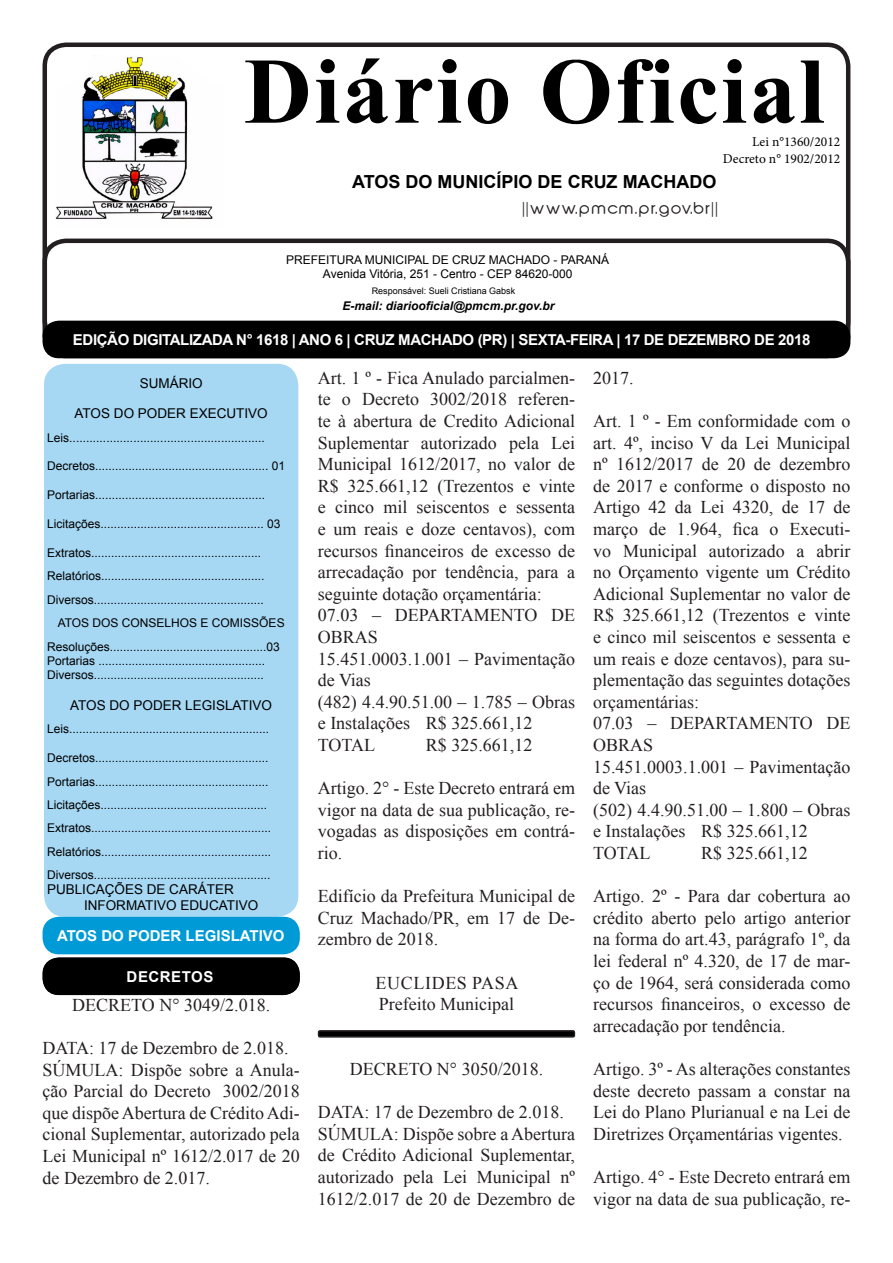
<style>
.page{position:relative;width:893px;height:1263px;background:#fff}
.page>*{position:absolute;margin:0;border:0;box-sizing:border-box;transform-origin:0 0}
.t1{font:700 93.9px "Times New Roman";letter-spacing:.025em;color:#000}
.t2{font:18px/21.6px "Times New Roman";color:#231f20;text-align:justify}
.t3{font:700 18px "Arial";color:#000}
.t4{font:18px "Times New Roman";letter-spacing:.035em;color:#231f20}
.t5{font:700 15px "Arial";letter-spacing:-.025em;color:#fff}
.t6{font:700 15px "Arial";color:#fff}
.t7{font:15px "Abeatby Kai";letter-spacing:.1em;color:#231f20;scale:1.06 1}
.t8{font:700 15px "Arial";letter-spacing:.035em;color:#fff}
.t9{font:13.5px "Arial";color:#000}
.t10{font:13.5px "Minion Pro";color:#000}
.t11{font:12px "Arial";color:#000}
.t12{font:italic 700 12px "Arial";color:#000}
.t13{font:9px "Arial";color:#000}
</style>
<div class="page">
<div style="left:43px;top:43px;width:807px;height:301px;border:4px solid #231f20;border-radius:21px"></div>
<div style="left:43px;top:239px;width:807px;height:119px;border:4px solid #231f20;border-radius:21px"></div>
<div style="left:44px;top:364px;width:254px;height:553px;background:#a6d7f3;border-radius:21px"></div>
<div style="left:43px;top:321px;width:807px;height:37px;background:#000;border-radius:16px"></div>
<img style="left:55px;top:55px;width:158px;height:165px">
<div style="left:43px;top:917px;width:257px;height:37px;background:#009bd6;border-radius:16px"></div>
<div style="left:319px;top:1031px;width:255px;height:6px;background:#000;border-radius:2px"></div>
<div style="left:318px;top:1030px;width:257px;height:7px;border:2px solid #231f20;border-radius:2px"></div>
<div style="left:43px;top:957px;width:257px;height:38px;background:#000"></div>
<p class="t1" style="left:244px;top:24px;width:582px">Diário Oficial</p>
<p class="t10" style="left:752px;top:133px;width:90px">Lei n°1360/2012</p>
<p class="t10" style="left:723px;top:149px;width:119px">Decreto n° 1902/2012</p>
<p class="t3" style="left:352px;top:169px;width:366px">ATOS DO MUNICÍPIO DE CRUZ MACHADO</p>
<p class="t7" style="left:523px;top:202px;width:186px">||www.pmcm.pr.gov.br||</p>
<p class="t11" style="left:286px;top:251px;width:325px">PREFEITURA MUNICIPAL DE CRUZ MACHADO - PARANÁ</p>
<p class="t11" style="left:323px;top:266px;width:251px">Avenida Vitória, 251 - Centro - CEP 84620-000</p>
<p class="t12" style="left:343px;top:298px;width:213px">E-mail: diariooficial@pmcm.pr.gov.br</p>
<p class="t5" style="left:73px;top:329px;width:739px">EDIÇÃO DIGITALIZADA N° 1618 | ANO 6 | CRUZ MACHADO (PR) | SEXTA-FEIRA | 17 DE DEZEMBRO DE 2018</p>
<p class="t9" style="left:140px;top:374px;width:65px">SUMÁRIO</p>
<p class="t9" style="left:75px;top:404px;width:195px">ATOS DO PODER EXECUTIVO</p>
<p class="t11" style="left:47px;top:429px;width:219px">Leis..........................................................</p>
<p class="t11" style="left:47px;top:458px;width:240px">Decretos.................................................... 01</p>
<p class="t11" style="left:47px;top:487px;width:220px">Portarias...................................................</p>
<p class="t11" style="left:47px;top:516px;width:235px">Licitações................................................. 03</p>
<p class="t11" style="left:47px;top:544px;width:216px">Extratos...................................................</p>
<p class="t11" style="left:47px;top:568px;width:219px">Relatórios.................................................</p>
<p class="t11" style="left:47px;top:591px;width:218px">Diversos...................................................</p>
<p class="t11" style="left:58px;top:615px;width:228px">ATOS DOS CONSELHOS E COMISSÕES</p>
<p class="t11" style="left:47px;top:638px;width:234px">Resoluções...............................................03</p>
<p class="t11" style="left:47px;top:652px;width:220px">Portarias ..................................................</p>
<p class="t11" style="left:47px;top:667px;width:218px">Diversos...................................................</p>
<p class="t9" style="left:70px;top:696px;width:203px">ATOS DO PODER LEGISLATIVO</p>
<p class="t11" style="left:47px;top:721px;width:224px">Leis............................................................</p>
<p class="t11" style="left:47px;top:750px;width:223px">Decretos....................................................</p>
<p class="t11" style="left:47px;top:773px;width:223px">Portarias....................................................</p>
<p class="t11" style="left:47px;top:796px;width:222px">Licitações..................................................</p>
<p class="t11" style="left:47px;top:820px;width:226px">Extratos......................................................</p>
<p class="t11" style="left:47px;top:843px;width:226px">Relatórios...................................................</p>
<p class="t11" style="left:47px;top:867px;width:225px">Diversos.....................................................</p>
<p class="t9" style="left:47px;top:880px;width:188px">PUBLICAÇÕES DE CARÁTER</p>
<p class="t9" style="left:84px;top:896px;width:176px">INFORMATIVO EDUCATIVO</p>
<p class="t13" style="left:372px;top:284px;width:145px">Responsável: Sueli Cristiana Gabsk</p>
<p class="t2" style="left:318px;top:366px;width:259px">Art. 1 º - Fica Anulado parcialmen&shy;te o Decreto 3002/2018 referen&shy;te à abertura de Credito Adicional Suplementar autorizado pela Lei Municipal 1612/2017, no valor de R$ 325.661,12 (Trezentos e vinte e cinco mil seiscentos e sessenta e um reais e doze centavos), com recursos financeiros de excesso de arrecadação por tendência, para a seguinte dotação orçamentária:</p>
<p class="t2" style="left:318px;top:604px;width:259px">07.03 – DEPARTAMENTO DE<br>OBRAS</p>
<p class="t2" style="left:318px;top:647px;width:259px">15.451.0003.1.001 – Pavimentação de Vias</p>
<p class="t2" style="left:318px;top:690px;width:259px">(482) 4.4.90.51.00 – 1.785 – Obras e Instalações R$ 325.661,12</p>
<p class="t2" style="left:318px;top:733px;width:59px">TOTAL</p>
<p class="t2" style="left:426px;top:733px;width:108px">R$ 325.661,12</p>
<p class="t2" style="left:318px;top:777px;width:259px">Artigo. 2° - Este Decreto entrará em vigor na data de sua publicação, re&shy;vogadas as disposições em contrá&shy;rio.</p>
<p class="t2" style="left:318px;top:885px;width:259px">Edifício da Prefeitura Municipal de Cruz Machado/PR, em 17 de De&shy;zembro de 2018.</p>
<p class="t4" style="left:376px;top:970px;width:144px">EUCLIDES PASA</p>
<p class="t2" style="left:379px;top:993px;width:137px">Prefeito Municipal</p>
<p class="t2" style="left:593px;top:366px;width:42px">2017.</p>
<p class="t2" style="left:593px;top:409px;width:259px">Art. 1 º - Em conformidade com o art. 4º, inciso V da Lei Municipal nº 1612/2017 de 20 de dezembro de 2017 e conforme o disposto no Artigo 42 da Lei 4320, de 17 de março de 1.964, fica o Executi&shy;vo Municipal autorizado a abrir no Orçamento vigente um Crédito Adicional Suplementar no valor de R$ 325.661,12 (Trezentos e vinte e cinco mil seiscentos e sessenta e um reais e doze centavos), para su&shy;plementação das seguintes dotações orçamentárias:</p>
<p class="t2" style="left:593px;top:712px;width:259px">07.03 – DEPARTAMENTO DE<br>OBRAS</p>
<p class="t2" style="left:593px;top:755px;width:259px">15.451.0003.1.001 – Pavimentação de Vias</p>
<p class="t2" style="left:593px;top:798px;width:259px">(502) 4.4.90.51.00 – 1.800 – Obras e Instalações R$ 325.661,12</p>
<p class="t2" style="left:593px;top:841px;width:59px">TOTAL</p>
<p class="t2" style="left:701px;top:841px;width:108px">R$ 325.661,12</p>
<p class="t2" style="left:593px;top:885px;width:259px">Artigo. 2º - Para dar cobertura ao crédito aberto pelo artigo anterior na forma do art.43, parágrafo 1º, da lei federal nº 4.320, de 17 de mar&shy;ço de 1964, será considerada como recursos financeiros, o excesso de arrecadação por tendência.</p>
<p class="t2" style="left:593px;top:1057px;width:259px">Artigo. 3º - As alterações constantes deste decreto passam a constar na Lei do Plano Plurianual e na Lei de Diretrizes Orçamentárias vigentes.</p>
<p class="t2" style="left:593px;top:1165px;width:259px">Artigo. 4° - Este Decreto entrará em vigor na data de sua publicação, re-</p>
<p class="t6" style="left:57px;top:925px;width:229px">ATOS DO PODER LEGISLATIVO</p>
<p class="t8" style="left:127px;top:966px;width:88px">DECRETOS</p>
<p class="t2" style="left:72px;top:993px;width:199px">DECRETO N° 3049/2.018.</p>
<p class="t2" style="left:43px;top:1036px;width:248px">DATA: 17 de Dezembro de 2.018.</p>
<p class="t2" style="left:43px;top:1058px;width:259px">SÚMULA: Dispõe sobre a Anula&shy;ção Parcial do Decreto 3002/2018 que dispõe Abertura de Crédito Adi&shy;cional Suplementar, autorizado pela Lei Municipal nº 1612/2.017 de 20 de Dezembro de 2.017.</p>
<p class="t2" style="left:350px;top:1057px;width:195px">DECRETO N° 3050/2018.</p>
<p class="t2" style="left:318px;top:1101px;width:248px">DATA: 17 de Dezembro de 2.018.</p>
<p class="t2" style="left:318px;top:1122px;width:259px">SÚMULA: Dispõe sobre a Abertura de Crédito Adicional Suplementar, autorizado pela Lei Municipal nº 1612/2.017 de 20 de Dezembro de</p>
</div>
